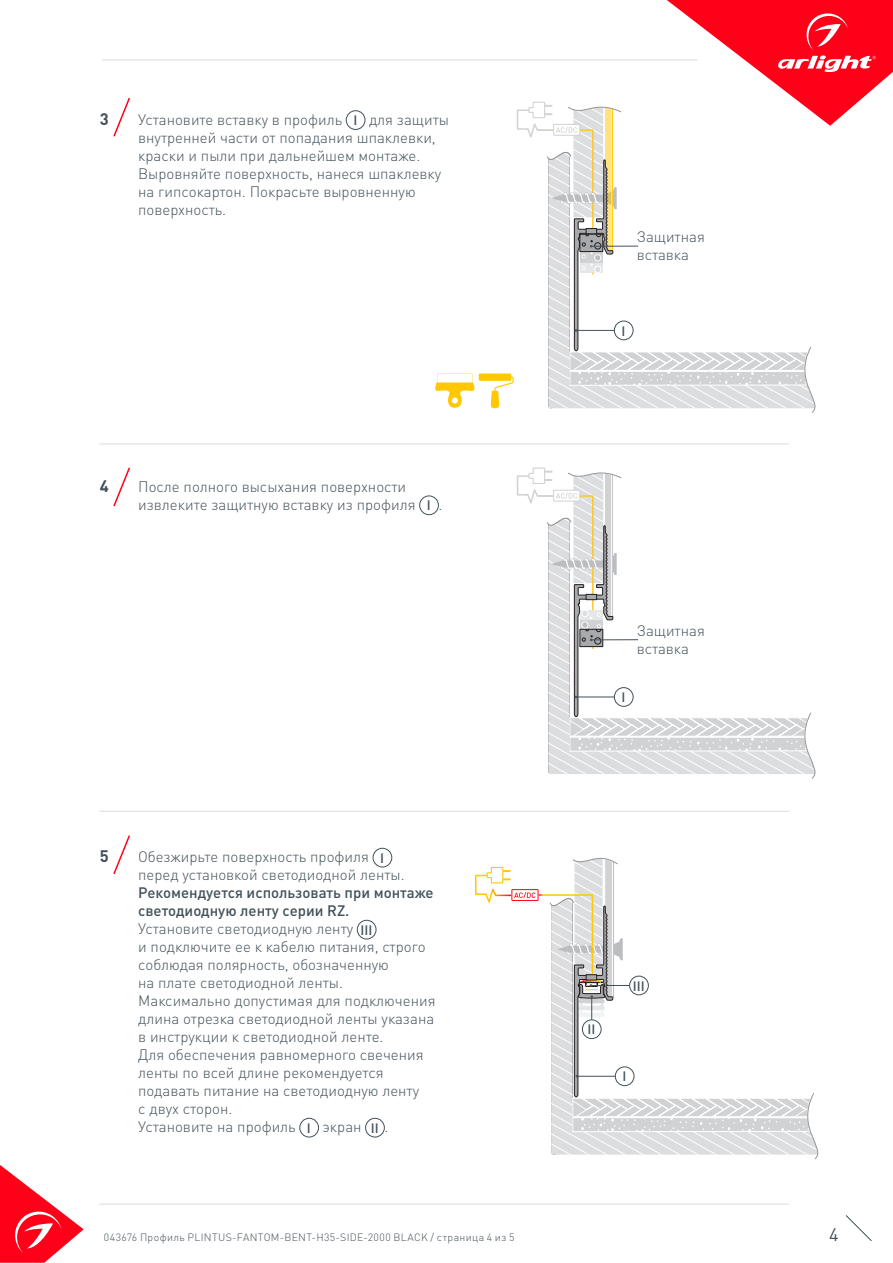
<style>
.page{position:relative;width:893px;height:1263px;background:#fff}
.page>*{position:absolute;margin:0;border:0;box-sizing:border-box;transform-origin:0 0}
.t1{font:18px "DIN Pro";color:#425159}
.t2{font:700 16.5px "DIN Pro";color:#425159}
.t3{font:300 15px/18px "DIN Pro";color:#425159}
.t4{font:500 13.5px "DIN Pro";color:#425159}
.t5{font:300 10.5px "DIN Pro";letter-spacing:.035em;color:#425159}
.s1{font-weight:500}
</style>
<div class="page">
<svg style="left:0;top:1165px;width:84px;height:98px"></svg>
<svg style="left:845px;top:1215px;width:27px;height:26px"></svg>
<hr style="left:102px;top:60px;width:595px;height:1px;background:#dcdddf">
<hr style="left:99px;top:1204px;width:690px;height:1px;background:#dcdddf">
<hr style="left:99px;top:811px;width:690px;height:1px;background:#dcdddf">
<hr style="left:99px;top:443px;width:690px;height:1px;background:#dcdddf">
<div style="left:373px;top:848px;width:19px;height:19px;border:1px solid #425159;border-radius:50%"></div>
<div style="left:357px;top:920px;width:19px;height:19px;border:1px solid #425159;border-radius:50%"></div>
<div style="left:300px;top:1118px;width:19px;height:19px;border:1px solid #425159;border-radius:50%"></div>
<div style="left:365px;top:1118px;width:20px;height:19px;border:1px solid #425159;border-radius:50%"></div>
<svg style="left:113px;top:835px;width:17px;height:39px"></svg>
<svg style="left:475px;top:857px;width:344px;height:302px"></svg>
<div style="left:346px;top:110px;width:19px;height:20px;border:1px solid #425159;border-radius:50%"></div>
<div style="left:419px;top:496px;width:20px;height:19px;border:1px solid #425159;border-radius:50%"></div>
<svg style="left:113px;top:97px;width:17px;height:40px"></svg>
<svg style="left:113px;top:467px;width:17px;height:40px"></svg>
<svg style="left:435px;top:0;width:458px;height:413px"></svg>
<svg style="left:517px;top:467px;width:299px;height:312px"></svg>
<p class="t2" style="left:100px;top:107px;width:10px">3</p>
<p class="t3" style="left:138px;top:109px;width:206px">Установите вставку в профиль</p>
<p class="t4" style="left:353px;top:111px;width:5px">I</p>
<p class="t3" style="left:138px;top:109px;width:312px;text-indent:231px">для защиты внутренней части от попадания шпаклевки, краски и пыли при дальнейшем монтаже.<br>Выровняйте поверхность, нанеся шпаклевку на гипсокартон. Покрасьте выровненную поверхность.</p>
<p class="t2" style="left:100px;top:475px;width:10px">4</p>
<p class="t3" style="left:138px;top:477px;width:279px">После полного высыхания поверхности извлеките защитную вставку из профиля</p>
<p class="t4" style="left:427px;top:496px;width:5px">I</p>
<p class="t3" style="left:439px;top:495px;width:5px">.</p>
<p class="t2" style="left:100px;top:845px;width:10px">5</p>
<p class="t3" style="left:138px;top:847px;width:232px">Обезжирьте поверхность профиля</p>
<p class="t4" style="left:380px;top:849px;width:5px">I</p>
<p class="t3" style="left:138px;top:865px;width:297px">перед установкой светодиодной ленты.<br><span class="s1">Рекомендуется использовать при монтаже светодиодную ленту серии RZ.<br></span>Установите светодиодную ленту</p>
<p class="t4" style="left:360px;top:921px;width:13px">III</p>
<p class="t3" style="left:138px;top:937px;width:299px">и подключите ее к кабелю питания, строго соблюдая полярность, обозначенную<br>на плате светодиодной ленты.<br>Максимально допустимая для подключения длина отрезка светодиодной ленты указана в инструкции к светодиодной ленте.<br>Для обеспечения равномерного свечения ленты по всей длине рекомендуется подавать питание на светодиодную ленту<br>с двух сторон.<br>Установите на профиль</p>
<p class="t4" style="left:307px;top:1119px;width:5px">I</p>
<p class="t3" style="left:323px;top:1117px;width:41px">экран</p>
<p class="t4" style="left:371px;top:1119px;width:9px">II</p>
<p class="t3" style="left:385px;top:1117px;width:5px">.</p>
<p class="t3" style="left:637px;top:227px;width:70px">Защитная вставка</p>
<p class="t4" style="left:622px;top:321px;width:5px">I</p>
<p class="t3" style="left:637px;top:621px;width:70px">Защитная вставка</p>
<p class="t4" style="left:622px;top:688px;width:5px">I</p>
<p class="t4" style="left:588px;top:1020px;width:9px">II</p>
<p class="t4" style="left:633px;top:976px;width:13px">III</p>
<p class="t4" style="left:622px;top:1067px;width:5px">I</p>
<p class="t5" style="left:104px;top:1230px;width:412px">043676 Профиль PLINTUS-FANTOM-BENT-H35-SIDE-2000 BLACK / страница 4 из 5</p>
<p class="t1" style="left:829px;top:1222px;width:11px">4</p>
</div>
